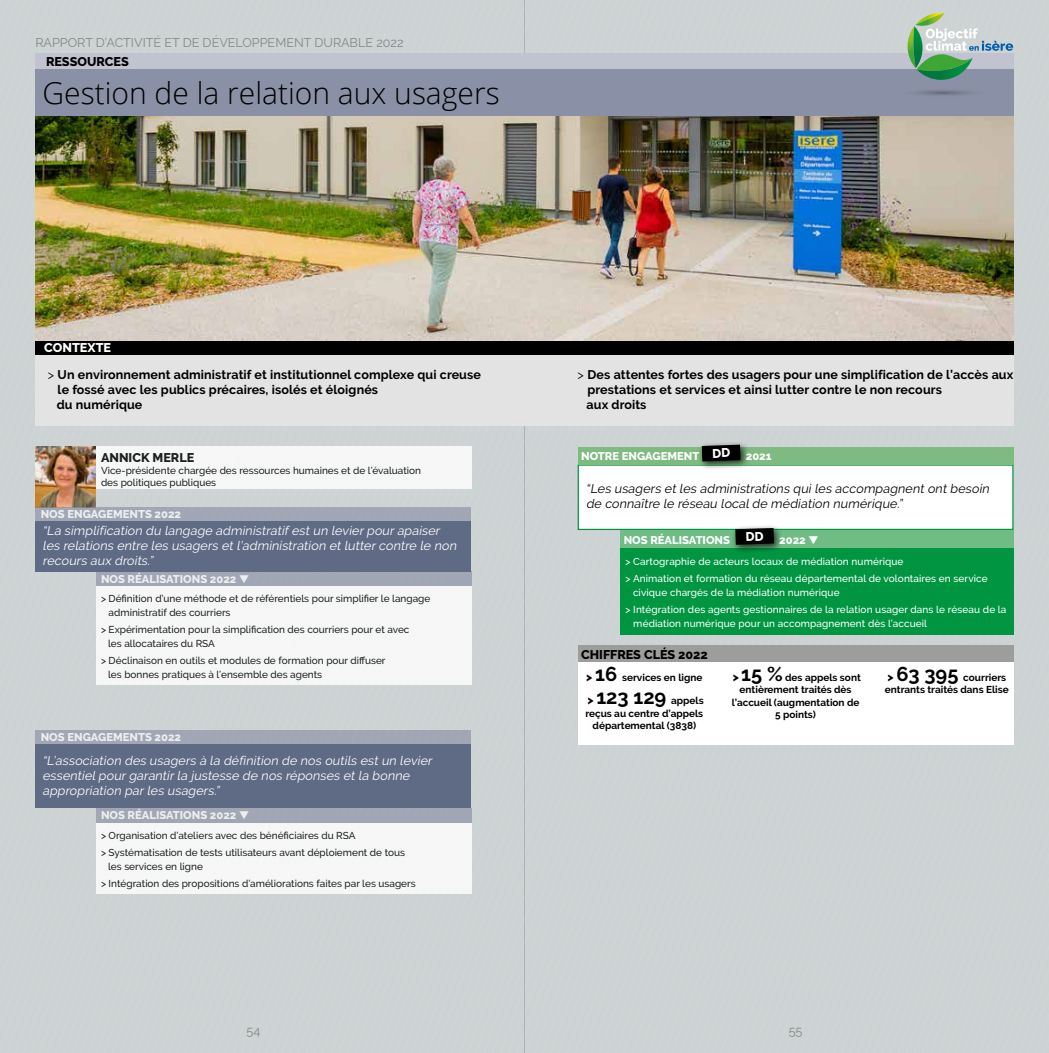
<style>
.page{position:relative;width:1049px;height:1053px;background:#fff}
.page>*{position:absolute;margin:0;border:0;box-sizing:border-box;transform-origin:0 0}
.t1{font:300 30px "Open Sans";color:#000}
.t2{font:700 20px "Raleway";color:#000}
.t3{font:700 12.62px/13.8px "Raleway";color:#000}
.t4{font:12.62px "Raleway";color:#878787}
.t5{font:800 12.62px "Raleway";color:#000}
.t6{font:800 12.62px "Raleway";color:#fff}
.t7{font:italic 12.5px/15px "Raleway";color:#fff}
.t8{font:700 12.5px/15px "Raleway";letter-spacing:.01em;color:#000}
.t9{font:italic 12.5px/15px "Raleway";color:#000}
.t10{font:800 11.25px "Raleway";color:#fff}
.t11{font:500 10px/13.8px "Raleway";color:#000}
.t12{font:500 10px/17.2px "Raleway";letter-spacing:.01em;color:#fff}
.t13{font:700 10px/12.5px "Raleway";color:#000;text-align:center}
.s1{font-weight:400}
.s2{font-weight:400;font-size:11.25px}
.s3{font-weight:800;font-size:11.88px}
.s4{font-size:20px}
.s5{font-size:10px}
</style>
<div class="page">
<div style="left:0;top:0;width:1049px;height:1052px;background:#cdd3d3"></div>
<div style="left:35px;top:53px;width:978px;height:17px;background:#c2c3d0"></div>
<div style="left:35px;top:70px;width:978px;height:46px;background:#8a90a5"></div>
<img style="left:35px;top:446px;width:61px;height:61px">
<div style="left:96px;top:571px;width:375px;height:15px;background:#a0a6b4"></div>
<div style="left:35px;top:507px;width:436px;height:14px;background:#a0a6b4"></div>
<div style="left:35px;top:730px;width:436px;height:14px;background:#a0a6b4"></div>
<div style="left:96px;top:446px;width:375px;height:43px;background:#f6f6f6"></div>
<div style="left:96px;top:586px;width:375px;height:98px;background:#f6f6f6"></div>
<div style="left:35px;top:521px;width:436px;height:50px;background:#5f6a85"></div>
<div style="left:96px;top:808px;width:375px;height:14px;background:#a0a6b4"></div>
<div style="left:96px;top:822px;width:375px;height:71px;background:#f6f6f6"></div>
<div style="left:35px;top:744px;width:436px;height:64px;background:#5f6a85"></div>
<div style="left:35px;top:355px;width:978px;height:70px;background:#e3e3e3"></div>
<div style="left:35px;top:340px;width:978px;height:15px;background:#000"></div>
<img style="left:35px;top:116px;width:978px;height:224px">
<div style="left:578px;top:646px;width:435px;height:16px;background:#9d9d9c"></div>
<div style="left:578px;top:662px;width:435px;height:82px;background:#fff"></div>
<div style="left:578px;top:465px;width:435px;height:64px;background:#fff"></div>
<div style="left:578px;top:464px;width:435px;height:66px;border:1px solid #009641"></div>
<div style="left:620px;top:547px;width:393px;height:88px;background:#009641"></div>
<div style="left:578px;top:446px;width:435px;height:18px;background:#7fbb80"></div>
<div style="left:698px;top:440px;width:52px;height:30px;background:#000;opacity:.75"></div>
<div style="left:620px;top:530px;width:393px;height:17px;background:#6fbc85"></div>
<div style="left:731px;top:524px;width:52px;height:29px;background:#000;opacity:.75"></div>
<svg style="left:907px;top:13px;width:106px;height:67px"></svg>
<svg style="left:702px;top:444px;width:38px;height:17px"></svg>
<svg style="left:735px;top:528px;width:39px;height:16px"></svg>
<p class="t4" style="left:35px;top:36px;width:370px">RAPPORT D’ACTIVITÉ ET DE DÉVELOPPEMENT DURABLE 2022</p>
<h1 class="t1" style="left:43px;top:73px;width:459px">Gestion de la relation aux usagers</h1>
<p class="t5" style="left:46px;top:54px;width:84px">RESSOURCES</p>
<p class="t6" style="left:44px;top:341px;width:68px">CONTEXTE</p>
<p class="t8" style="left:57px;top:367px;width:426px;text-indent:-9px"><span class="s1">&gt;</span> Un environnement administratif et institutionnel complexe qui creuse le fossé avec les publics précaires, isolés et éloignés<br>du numérique</p>
<p class="t8" style="left:586px;top:367px;width:428px;text-indent:-9px"><span class="s1">&gt;</span> Des attentes fortes des usagers pour une simplification de l’accès aux prestations et services et ainsi lutter contre le non recours<br>aux droits</p>
<p class="t3" style="left:57px;top:369px;width:421px;text-indent:-9px"><span class="s2">&gt;</span> La loi d’adaptation de la société au vieillissement conforte le département dans son rôle d’accompagnement des personnes âgées</p>
<p class="t5" style="left:101px;top:450px;width:95px">ANNICK MERLE</p>
<p class="t11" style="left:101px;top:464px;width:322px;line-height:12px">Vice-présidente chargée des ressources humaines et de l’évaluation des politiques publiques</p>
<p class="t10" style="left:41px;top:507px;width:142px">NOS ENGAGEMENTS 2022</p>
<p class="t7" style="left:43px;top:523px;width:418px">“La simplification du langage administratif est un levier pour apaiser les relations entre les usagers et l’administration et lutter contre le non recours aux droits.”</p>
<p class="t10" style="left:101px;top:572px;width:150px">NOS RÉALISATIONS 2022 ▼</p>
<p class="t11" style="left:109px;top:591px;width:323px;text-indent:-8px">&gt; Définition d’une méthode et de référentiels pour simplifier le langage administratif des courriers</p>
<p class="t11" style="left:108px;top:622px;width:303px;text-indent:-7px">&gt; Expérimentation pour la simplification des courriers pour et avec les allocataires du RSA</p>
<p class="t11" style="left:108px;top:653px;width:279px;text-indent:-7px">&gt; Déclinaison en outils et modules de formation pour diffuser les bonnes pratiques à l’ensemble des agents</p>
<p class="t10" style="left:41px;top:731px;width:142px">NOS ENGAGEMENTS 2022</p>
<p class="t7" style="left:43px;top:752px;width:393px">“L’association des usagers à la définition de nos outils est un levier essentiel pour garantir la justesse de nos réponses et la bonne appropriation par les usagers.”</p>
<p class="t10" style="left:101px;top:809px;width:150px">NOS RÉALISATIONS 2022 ▼</p>
<p class="t11" style="left:101px;top:826px;width:306px;line-height:17.2px">&gt; Organisation d’ateliers avec des bénéficiaires du RSA<br>&gt; Systématisation de tests utilisateurs avant déploiement de tous</p>
<p class="t11" style="left:101px;top:857px;width:316px;line-height:17.2px;text-indent:7px">les services en ligne<br>&gt; Intégration des propositions d’améliorations faites par les usagers</p>
<p class="t4" style="left:246px;top:1022px;width:15px">54</p>
<p class="t10" style="left:581px;top:450px;width:120px">NOTRE ENGAGEMENT</p>
<p class="t10" style="left:746px;top:450px;width:27px">2021</p>
<p class="t9" style="left:586px;top:481px;width:407px">“Les usagers et les administrations qui les accompagnent ont besoin de connaître le réseau local de médiation numérique.”</p>
<p class="t10" style="left:624px;top:533px;width:108px">NOS RÉALISATIONS</p>
<p class="t10" style="left:779px;top:533px;width:41px">2022 ▼</p>
<p class="t12" style="left:625px;top:553px;width:364px">&gt; Cartographie de acteurs locaux de médiation numérique<br>&gt; Animation et formation du réseau départemental de volontaires en service</p>
<p class="t12" style="left:625px;top:584px;width:382px;text-indent:8px">civique chargés de la médiation numérique<br>&gt; Intégration des agents gestionnaires de la relation usager dans le réseau de la</p>
<p class="t12" style="left:633px;top:615px;width:295px">médiation numérique pour un accompagnement dès l’accueil</p>
<p class="t5" style="left:581px;top:647px;width:128px">CHIFFRES CLÉS 2022</p>
<p class="t13" style="left:586px;top:671px;width:118px"><span class="s3">&gt;</span> <span class="s4">16</span> services en ligne</p>
<h2 class="t2" style="left:587px;top:685px;width:118px"><span class="s3">&gt;</span> 123 129 <span class="s5">appels</span></h2>
<p class="t13" style="left:585px;top:707px;width:119px">reçus au centre d’appels départemental (3838)</p>
<p class="t13" style="left:732px;top:671px;width:131px"><span class="s3">&gt;</span> <span class="s4">15 %</span>→ des appels sont entièrement traités dès l’accueil (augmentation de<br>5 points)</p>
<p class="t13" style="left:885px;top:671px;width:125px;text-align:left"><span class="s3">&gt;</span> <span class="s4">63 395</span> courriers entrants traités dans Elise</p>
<p class="t4" style="left:789px;top:1022px;width:15px">55</p>
</div>
